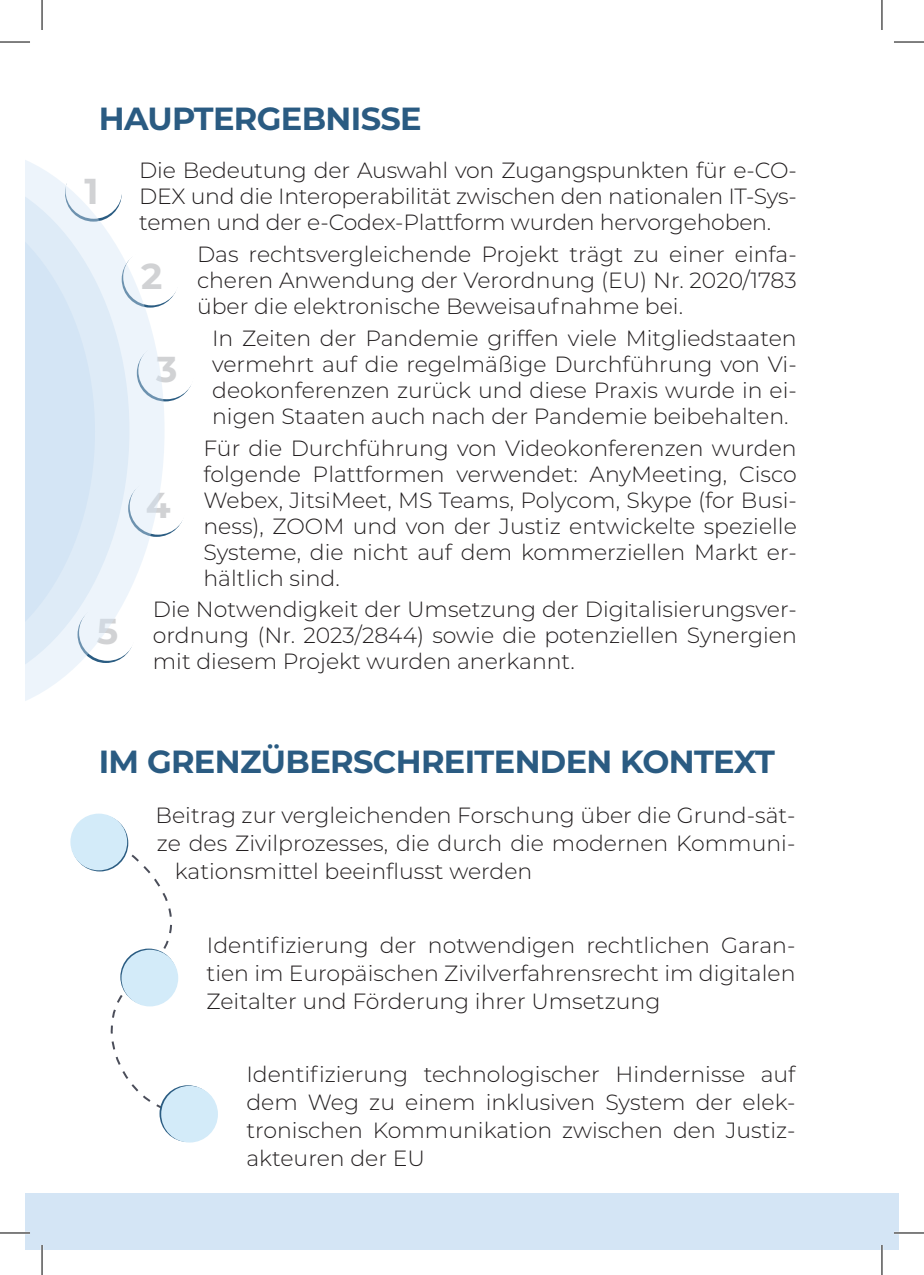
<style>
.page{position:relative;width:924px;height:1275px;background:#fff}
.page>*{position:absolute;margin:0;border:0;box-sizing:border-box;transform-origin:0 0}
.t1{font:700 36px "Montserrat";color:#d1d2d4}
.t2{font:700 32px "Montserrat";letter-spacing:-.02em;color:#2a5b82}
.t3{font:300 22px/26px "Montserrat";color:#231f20;text-align:justify}
</style>
<div class="page">
<div style="left:25px;top:1193px;width:873px;height:57px;background:#d4e5f5"></div>
<svg style="left:110px;top:988px;width:56px;height:120px"></svg>
<svg style="left:102px;top:835px;width:70px;height:114px"></svg>
<svg style="left:159px;top:1085px;width:57px;height:57px"></svg>
<div style="left:161px;top:1085px;width:57px;height:57px;background:#d3ebf9;border-radius:50%"></div>
<svg style="left:120px;top:948px;width:57px;height:57px"></svg>
<div style="left:121px;top:949px;width:57px;height:57px;background:#d3ebf9;border-radius:50%"></div>
<svg style="left:71px;top:814px;width:57px;height:57px"></svg>
<div style="left:70px;top:813px;width:57px;height:57px;background:#d3ebf9;border-radius:50%"></div>
<svg style="left:25px;top:160px;width:139px;height:541px"></svg>
<svg style="left:25px;top:170px;width:104px;height:521px"></svg>
<svg style="left:25px;top:194px;width:70px;height:476px"></svg>
<hr style="left:0;top:1231px;width:30px;height:3px;background:#fff">
<hr style="left:893px;top:1231px;width:30px;height:3px;background:#fff">
<hr style="left:41px;top:1245px;width:2px;height:30px;background:#fff">
<hr style="left:880px;top:1245px;width:2px;height:30px;background:#fff">
<hr style="left:0;top:42px;width:30px;height:1px;background:#000">
<hr style="left:893px;top:42px;width:30px;height:1px;background:#000">
<hr style="left:0;top:1232px;width:30px;height:1px;background:#000">
<hr style="left:893px;top:1232px;width:30px;height:1px;background:#000">
<hr style="left:42px;top:0;width:1px;height:30px;background:#000">
<hr style="left:42px;top:1245px;width:1px;height:30px;background:#000">
<hr style="left:881px;top:0;width:1px;height:30px;background:#000">
<hr style="left:881px;top:1245px;width:1px;height:30px;background:#000">
<h2 class="t2" style="left:99px;top:95px;width:324px">HAUPTERGEBNISSE</h2>
<p class="t3" style="left:139px;top:157px;width:658px">Die Bedeutung der Auswahl von Zugangspunkten für e-CO-DEX und die Interoperabilität zwischen den nationalen IT-Sys&shy;temen und der e-Codex-Plattform wurden hervorgehoben.</p>
<p class="t3" style="left:197px;top:241px;width:601px">Das rechtsvergleichende Projekt trägt zu einer einfa&shy;cheren Anwendung der Verordnung (EU) Nr. 2020/1783 über die elektronische Beweisaufnahme bei.</p>
<p class="t3" style="left:212px;top:324px;width:586px">In Zeiten der Pandemie griffen viele Mitgliedstaaten vermehrt auf die regelmäßige Durchführung von Vi&shy;deokonferenzen zurück und diese Praxis wurde in ei&shy;nigen Staaten auch nach der Pandemie beibehalten.</p>
<p class="t3" style="left:203px;top:434px;width:594px">Für die Durchführung von Videokonferenzen wurden folgende Plattformen verwendet: AnyMeeting, Cisco Webex, JitsiMeet, MS Teams, Polycom, Skype (for Busi&shy;ness), ZOOM und von der Justiz entwickelte spezielle Systeme, die nicht auf dem kommerziellen Markt er&shy;hältlich sind.</p>
<p class="t3" style="left:153px;top:596px;width:645px">Die Notwendigkeit der Umsetzung der Digitalisierungsver&shy;ordnung (Nr. 2023/2844) sowie die potenziellen Synergien mit diesem Projekt wurden anerkannt.</p>
<h1 class="t1" style="left:85px;top:165px;width:16px">1</h1>
<h1 class="t1" style="left:141px;top:250px;width:23px">2</h1>
<h1 class="t1" style="left:156px;top:343px;width:23px">3</h1>
<h1 class="t1" style="left:146px;top:479px;width:26px">4</h1>
<h1 class="t1" style="left:97px;top:605px;width:23px">5</h1>
<h2 class="t2" style="left:99px;top:738px;width:677px">IM GRENZÜBERSCHREITENDEN KONTEXT</h2>
<p class="t3" style="left:155px;top:802px;width:641px">Beitrag zur vergleichenden Forschung über die Grund-sät-</p>
<p class="t3" style="left:157px;top:830px;width:639px">ze des Zivilprozesses, die durch die modernen Kommuni-</p>
<p class="t3" style="left:175px;top:858px;width:359px">kationsmittel beeinflusst werden</p>
<p class="t3" style="left:206px;top:930px;width:590px;line-height:28px">Identifizierung der notwendigen rechtlichen Garan&shy;tien im Europäischen Zivilverfahrensrecht im digitalen Zeitalter und Förderung ihrer Umsetzung</p>
<p class="t3" style="left:246px;top:1059px;width:550px;line-height:28px">Identifizierung technologischer Hindernisse auf dem Weg zu einem inklusiven System der elek&shy;tronischen Kommunikation zwischen den Justiz&shy;akteuren der EU</p>
</div>
